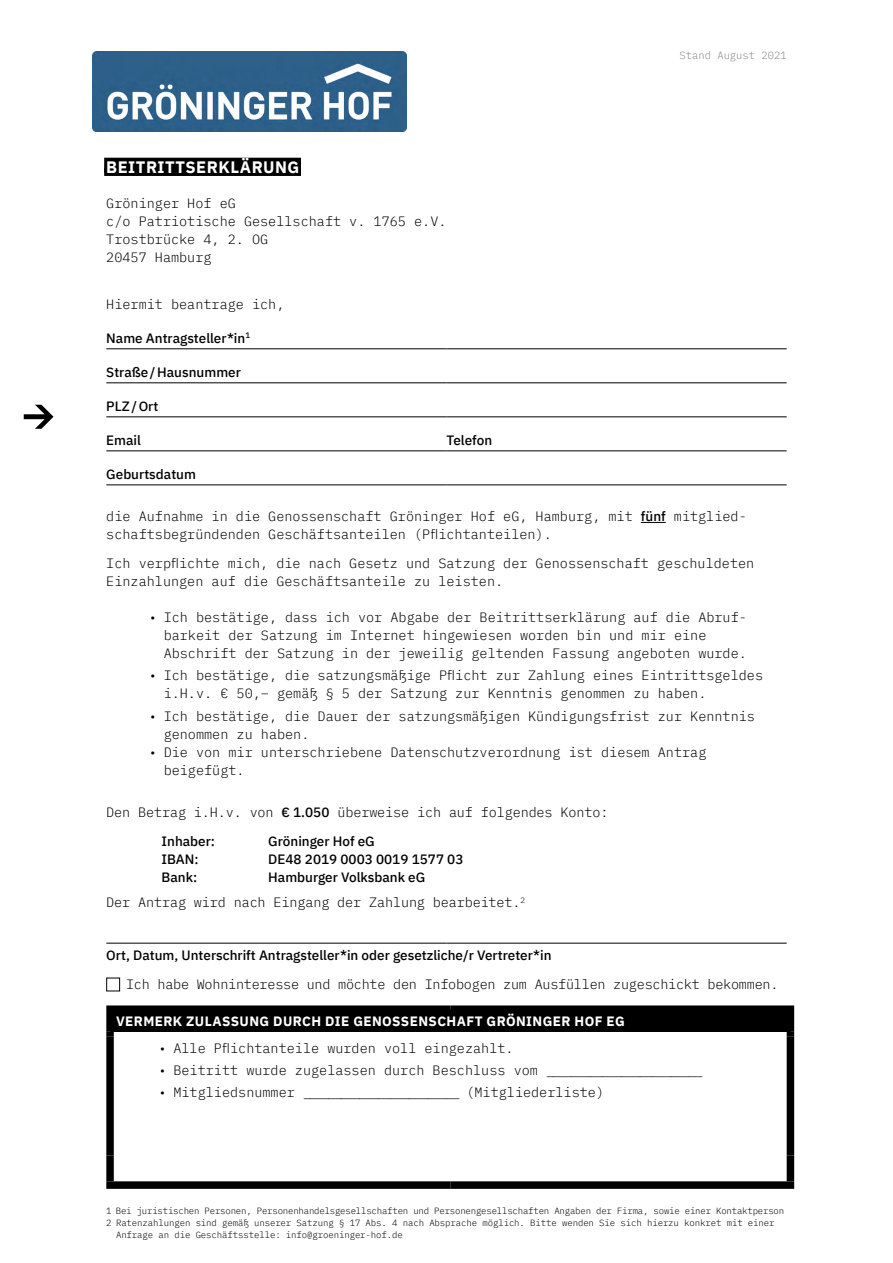
<style>
.page{position:relative;width:893px;height:1263px;background:#fff}
.page>*{position:absolute;margin:0;border:0;box-sizing:border-box;transform-origin:0 0}
.t1{font:700 16.5px "IBM Plex Sans";letter-spacing:.03em;color:#fff}
.t2{font:300 13.5px/18px "IBM Plex Mono";color:#000}
.t3{font:500 13.5px "IBM Plex Sans";color:#000}
.t4{font:300 13.5px "IBM Plex Mono";letter-spacing:-.02em;color:#000}
.t5{font:700 13.5px "IBM Plex Sans";letter-spacing:.03em;color:#fff}
.t6{font:300 10.5px "IBM Plex Mono";color:#868786}
.t7{font:300 9px "IBM Plex Mono";letter-spacing:-.01em;color:#000}
.s1{font-family:"IBM Plex Sans";font-weight:500}
</style>
<div class="page">
<img style="left:92px;top:51px;width:315px;height:80px">
<hr style="left:106px;top:348px;width:340px;height:1px;background:#000">
<hr style="left:106px;top:382px;width:340px;height:1px;background:#000">
<hr style="left:446px;top:382px;width:341px;height:1px;background:#000">
<hr style="left:446px;top:348px;width:341px;height:1px;background:#000">
<hr style="left:106px;top:416px;width:340px;height:1px;background:#000">
<hr style="left:446px;top:416px;width:341px;height:1px;background:#000">
<hr style="left:106px;top:450px;width:340px;height:1px;background:#000">
<hr style="left:446px;top:450px;width:341px;height:1px;background:#000">
<hr style="left:106px;top:484px;width:340px;height:1px;background:#000">
<hr style="left:446px;top:484px;width:341px;height:1px;background:#000">
<hr style="left:106px;top:943px;width:340px;height:1px;background:#000">
<hr style="left:446px;top:943px;width:341px;height:1px;background:#000">
<div style="left:104px;top:158px;width:197px;height:15px;background:#000"></div>
<div style="left:104px;top:168px;width:197px;height:8px;background:#000"></div>
<svg style="left:641px;top:522px;width:25px;height:1px"></svg>
<svg style="left:24px;top:405px;width:30px;height:24px"></svg>
<div style="left:110px;top:1009px;width:680px;height:23px;background:#000"></div>
<div style="left:106px;top:1005px;width:344px;height:8px;background:#000"></div>
<div style="left:106px;top:1013px;width:8px;height:19px;background:#000"></div>
<div style="left:450px;top:1005px;width:344px;height:8px;background:#000"></div>
<div style="left:787px;top:1013px;width:7px;height:19px;background:#000"></div>
<svg style="left:106px;top:1032px;width:8px;height:4px"></svg>
<svg style="left:787px;top:1032px;width:7px;height:4px"></svg>
<div style="left:106px;top:1036px;width:8px;height:119px;background:#000"></div>
<div style="left:787px;top:1036px;width:7px;height:119px;background:#000"></div>
<div style="left:106px;top:1155px;width:8px;height:26px;background:#000"></div>
<div style="left:787px;top:1155px;width:7px;height:26px;background:#000"></div>
<div style="left:106px;top:1181px;width:344px;height:8px;background:#000"></div>
<div style="left:450px;top:1181px;width:344px;height:8px;background:#000"></div>
<div style="left:106px;top:978px;width:14px;height:13px;border:1px solid #000"></div>
<p class="t6" style="left:680px;top:48px;width:109px">Stand August 2021</p>
<p class="t1" style="left:106px;top:154px;width:195px">BEITRITTSERKLÄRUNG</p>
<p class="t2" style="left:106px;top:193px;width:342px">Gröninger Hof eG<br>c/o Patriotische Gesellschaft v. 1765 e.V.<br>Trostbrücke 4, 2. OG<br>20457 Hamburg</p>
<p class="t2" style="left:106px;top:294px;width:180px">Hiermit beantrage ich,</p>
<p class="t3" style="left:106px;top:327px;width:145px">Name Antragsteller*in<sup>1</sup></p>
<p class="t3" style="left:106px;top:361px;width:136px">Straße/Hausnummer</p>
<p class="t3" style="left:106px;top:396px;width:54px">PLZ/Ort</p>
<p class="t3" style="left:106px;top:430px;width:36px">Email</p>
<p class="t3" style="left:446px;top:430px;width:47px">Telefon</p>
<p class="t3" style="left:106px;top:464px;width:91px">Geburtsdatum</p>
<p class="t2" style="left:106px;top:506px;width:642px">die Aufnahme in die Genossenschaft Gröninger Hof eG, Hamburg, mit <span class="s1">fünf</span> mitglied&shy;schaftsbegründenden Geschäftsanteilen (Pflichtanteilen).</p>
<p class="t2" style="left:106px;top:553px;width:649px">Ich verpflichte mich, die nach Gesetz und Satzung der Genossenschaft geschuldeten<br>Einzahlungen auf die Geschäftsanteile zu leisten.</p>
<p class="t2" style="left:164px;top:607px;width:585px;text-indent:-15px">• Ich bestätige, dass ich vor Abgabe der Beitrittserklärung auf die Abruf&shy;barkeit der Satzung im Internet hingewiesen worden bin und mir eine<br>Abschrift der Satzung in der jeweilig geltenden Fassung angeboten wurde.</p>
<p class="t2" style="left:164px;top:666px;width:601px;text-indent:-15px">• Ich bestätige, die satzungsmäßige Pflicht zur Zahlung eines Eintrittsgeldes i.H.v. € 50,– gemäß § 5 der Satzung zur Kenntnis genommen zu haben.</p>
<p class="t2" style="left:164px;top:706px;width:593px;text-indent:-15px">• Ich bestätige, die Dauer der satzungsmäßigen Kündigungsfrist zur Kenntnis genommen zu haben.</p>
<p class="t2" style="left:164px;top:742px;width:544px;text-indent:-15px">• Die von mir unterschriebene Datenschutzverordnung ist diesem Antrag beigefügt.</p>
<p class="t2" style="left:106px;top:802px;width:504px">Den Betrag i.H.v. von <span class="s1">€ 1.050</span> überweise ich auf folgendes Konto:</p>
<p class="t3" style="left:162px;top:831px;width:55px">Inhaber:</p>
<p class="t3" style="left:268px;top:831px;width:108px">Gröninger Hof eG</p>
<p class="t3" style="left:162px;top:849px;width:39px">IBAN:</p>
<p class="t3" style="left:268px;top:849px;width:197px">DE48 2019 0003 0019 1577 03</p>
<p class="t3" style="left:162px;top:867px;width:37px">Bank:</p>
<p class="t3" style="left:268px;top:867px;width:158px">Hamburger Volksbank eG</p>
<p class="t2" style="left:106px;top:892px;width:420px">Der Antrag wird nach Eingang der Zahlung bearbeitet.<sup>2</sup></p>
<p class="t3" style="left:106px;top:944px;width:447px">Ort, Datum, Unterschrift Antragsteller*in oder gesetzliche/r Vertreter*in</p>
<p class="t4" style="left:126px;top:974px;width:654px">Ich habe Wohninteresse und möchte den Infobogen zum Ausfüllen zugeschickt bekommen.</p>
<p class="t5" style="left:116px;top:1010px;width:510px">VERMERK ZULASSUNG DURCH DIE GENOSSENSCHAFT GRÖNINGER HOF EG</p>
<p class="t2" style="left:159px;top:1038px;width:357px">• Alle Pflichtanteile wurden voll eingezahlt.</p>
<p class="t2" style="left:159px;top:1060px;width:546px">• Beitritt wurde zugelassen durch Beschluss vom _________________________</p>
<p class="t2" style="left:159px;top:1082px;width:447px">• Mitgliedsnummer _________________________ (Mitgliederliste)</p>
<p class="t7" style="left:106px;top:1204px;width:679px">1 Bei juristischen Personen, Personenhandelsgesellschaften und Personengesellschaften Angaben der Firma, sowie einer Kontaktperson</p>
<p class="t7" style="left:106px;top:1216px;width:670px">2 Ratenzahlungen sind gemäß unserer Satzung § 17 Abs. 4 nach Absprache möglich. Bitte wenden Sie sich hierzu konkret mit einer</p>
<p class="t7" style="left:116px;top:1228px;width:288px">Anfrage an die Geschäftsstelle: info@groeninger-hof.de</p>
</div>
